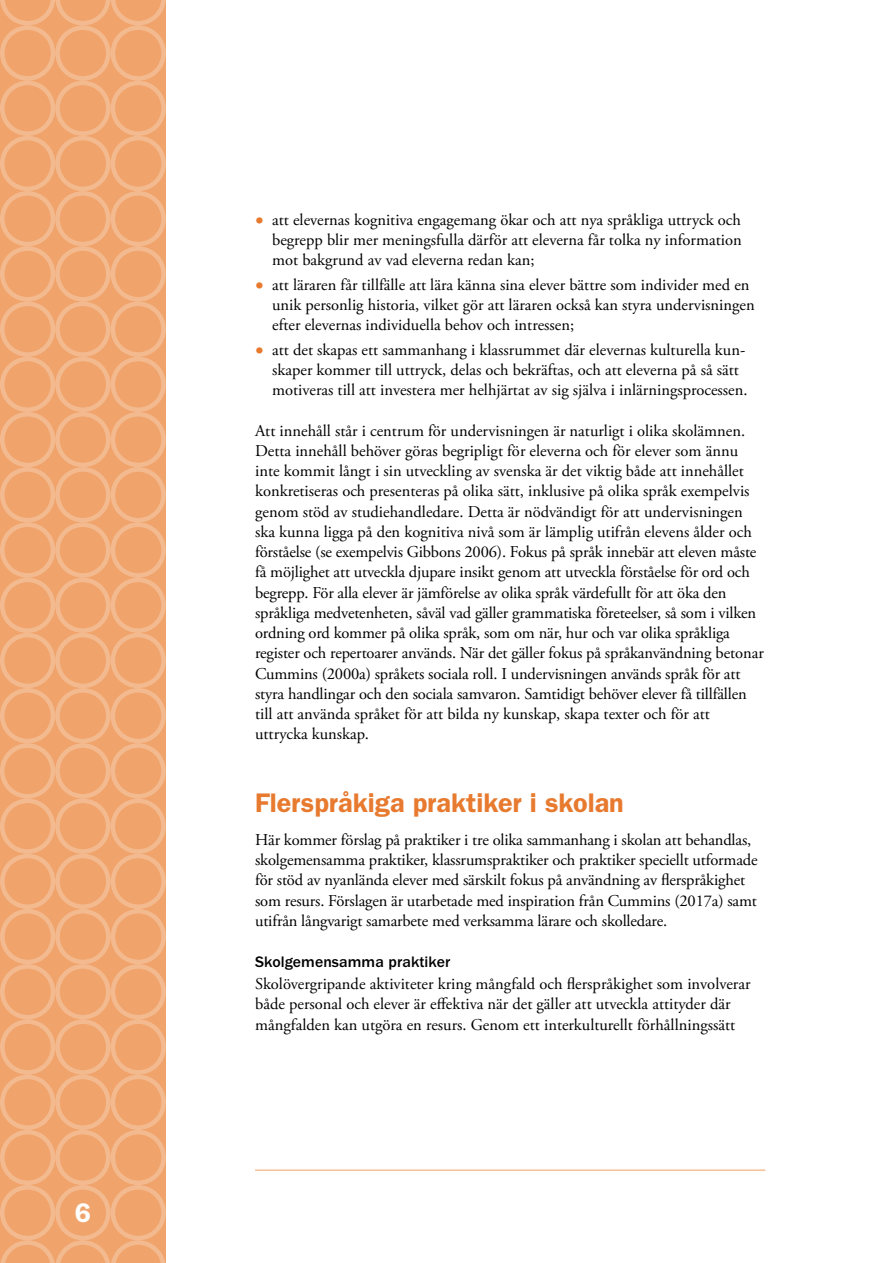
<style>
.page{position:relative;width:893px;height:1263px;background:#fff}
.page>*{position:absolute;margin:0;border:0;box-sizing:border-box;transform-origin:0 0}
.t1{font:600 27px "Franklin Gothic LT";color:#e77a2f}
.t2{font:600 27px "Franklin Gothic LT";color:#fff}
.t3{font:16.5px/20.2px "Adobe Garamond Pro";color:#000}
.t4{font:500 15.75px "Franklin Gothic LT";letter-spacing:.005em;color:#000}
.s1{font-size:22.5px;color:#e77a2f}
</style>
<div class="page">
<hr style="left:255px;top:1169px;width:510px;height:2px;background:#f5bf96">
<div style="left:0;top:0;width:166px;height:1263px;background:#f0a46c"></div>
<div style="left:0;top:412px;width:55px;height:55px;border:4px solid #fff;border-radius:50%"></div>
<div style="left:0;top:854px;width:55px;height:55px;border:4px solid #fff;border-radius:50%"></div>
<div style="left:0;top:633px;width:55px;height:55px;border:4px solid #fff;border-radius:50%"></div>
<div style="left:0;top:1075px;width:55px;height:55px;border:4px solid #fff;border-radius:50%"></div>
<div style="left:0;top:191px;width:55px;height:55px;border:4px solid #fff;border-radius:50%"></div>
<div style="left:0;top:522px;width:55px;height:56px;border:4px solid #fff;border-radius:50%"></div>
<div style="left:0;top:964px;width:55px;height:55px;border:4px solid #fff;border-radius:50%"></div>
<div style="left:0;top:81px;width:55px;height:55px;border:4px solid #fff;border-radius:50%"></div>
<div style="left:0;top:743px;width:55px;height:55px;border:4px solid #fff;border-radius:50%"></div>
<div style="left:0;top:1185px;width:55px;height:55px;border:4px solid #fff;border-radius:50%"></div>
<div style="left:0;top:302px;width:55px;height:55px;border:4px solid #fff;border-radius:50%"></div>
<div style="left:0;top:467px;width:55px;height:55px;border:4px solid #fff;border-radius:50%"></div>
<div style="left:0;top:909px;width:55px;height:55px;border:4px solid #fff;border-radius:50%"></div>
<div style="left:0;top:25px;width:55px;height:56px;border:4px solid #fff;border-radius:50%"></div>
<div style="left:0;top:688px;width:55px;height:55px;border:4px solid #fff;border-radius:50%"></div>
<div style="left:0;top:1130px;width:55px;height:55px;border:4px solid #fff;border-radius:50%"></div>
<div style="left:0;top:246px;width:55px;height:56px;border:4px solid #fff;border-radius:50%"></div>
<div style="left:0;top:578px;width:55px;height:55px;border:4px solid #fff;border-radius:50%"></div>
<div style="left:0;top:1019px;width:55px;height:56px;border:4px solid #fff;border-radius:50%"></div>
<div style="left:0;top:136px;width:55px;height:55px;border:4px solid #fff;border-radius:50%"></div>
<div style="left:0;top:798px;width:55px;height:56px;border:4px solid #fff;border-radius:50%"></div>
<div style="left:0;top:357px;width:55px;height:55px;border:4px solid #fff;border-radius:50%"></div>
<div style="left:55px;top:412px;width:56px;height:55px;border:4px solid #fff;border-radius:50%"></div>
<div style="left:55px;top:854px;width:56px;height:55px;border:4px solid #fff;border-radius:50%"></div>
<div style="left:55px;top:633px;width:55px;height:55px;border:4px solid #fff;border-radius:50%"></div>
<div style="left:55px;top:1075px;width:56px;height:55px;border:4px solid #fff;border-radius:50%"></div>
<div style="left:55px;top:191px;width:56px;height:55px;border:4px solid #fff;border-radius:50%"></div>
<div style="left:55px;top:522px;width:55px;height:56px;border:4px solid #fff;border-radius:50%"></div>
<div style="left:55px;top:964px;width:56px;height:55px;border:4px solid #fff;border-radius:50%"></div>
<div style="left:55px;top:81px;width:56px;height:55px;border:4px solid #fff;border-radius:50%"></div>
<div style="left:55px;top:743px;width:55px;height:55px;border:4px solid #fff;border-radius:50%"></div>
<div style="left:55px;top:1185px;width:56px;height:55px;border:4px solid #fff;border-radius:50%"></div>
<div style="left:55px;top:302px;width:55px;height:55px;border:4px solid #fff;border-radius:50%"></div>
<div style="left:55px;top:467px;width:56px;height:55px;border:4px solid #fff;border-radius:50%"></div>
<div style="left:55px;top:909px;width:56px;height:55px;border:4px solid #fff;border-radius:50%"></div>
<div style="left:55px;top:25px;width:56px;height:56px;border:4px solid #fff;border-radius:50%"></div>
<div style="left:55px;top:688px;width:55px;height:55px;border:4px solid #fff;border-radius:50%"></div>
<div style="left:55px;top:1130px;width:56px;height:55px;border:4px solid #fff;border-radius:50%"></div>
<div style="left:55px;top:246px;width:56px;height:56px;border:4px solid #fff;border-radius:50%"></div>
<div style="left:55px;top:578px;width:55px;height:55px;border:4px solid #fff;border-radius:50%"></div>
<div style="left:55px;top:1019px;width:56px;height:56px;border:4px solid #fff;border-radius:50%"></div>
<div style="left:55px;top:136px;width:56px;height:55px;border:4px solid #fff;border-radius:50%"></div>
<div style="left:55px;top:798px;width:55px;height:56px;border:4px solid #fff;border-radius:50%"></div>
<div style="left:55px;top:357px;width:55px;height:55px;border:4px solid #fff;border-radius:50%"></div>
<div style="left:111px;top:412px;width:55px;height:55px;border:4px solid #fff;border-radius:50%"></div>
<div style="left:111px;top:854px;width:55px;height:55px;border:4px solid #fff;border-radius:50%"></div>
<svg style="left:0;top:0;width:166px;height:25px"></svg>
<div style="left:111px;top:633px;width:55px;height:55px;border:4px solid #fff;border-radius:50%"></div>
<div style="left:111px;top:1075px;width:55px;height:55px;border:4px solid #fff;border-radius:50%"></div>
<div style="left:111px;top:191px;width:55px;height:55px;border:4px solid #fff;border-radius:50%"></div>
<div style="left:111px;top:522px;width:55px;height:56px;border:4px solid #fff;border-radius:50%"></div>
<div style="left:111px;top:964px;width:55px;height:55px;border:4px solid #fff;border-radius:50%"></div>
<div style="left:111px;top:81px;width:55px;height:55px;border:4px solid #fff;border-radius:50%"></div>
<div style="left:111px;top:743px;width:55px;height:55px;border:4px solid #fff;border-radius:50%"></div>
<div style="left:111px;top:1185px;width:55px;height:55px;border:4px solid #fff;border-radius:50%"></div>
<div style="left:111px;top:302px;width:55px;height:55px;border:4px solid #fff;border-radius:50%"></div>
<div style="left:111px;top:467px;width:55px;height:55px;border:4px solid #fff;border-radius:50%"></div>
<div style="left:111px;top:909px;width:55px;height:55px;border:4px solid #fff;border-radius:50%"></div>
<div style="left:111px;top:25px;width:55px;height:56px;border:4px solid #fff;border-radius:50%"></div>
<div style="left:111px;top:688px;width:55px;height:55px;border:4px solid #fff;border-radius:50%"></div>
<div style="left:111px;top:1130px;width:55px;height:55px;border:4px solid #fff;border-radius:50%"></div>
<div style="left:111px;top:246px;width:55px;height:56px;border:4px solid #fff;border-radius:50%"></div>
<div style="left:111px;top:578px;width:55px;height:55px;border:4px solid #fff;border-radius:50%"></div>
<div style="left:111px;top:1019px;width:55px;height:56px;border:4px solid #fff;border-radius:50%"></div>
<div style="left:111px;top:136px;width:55px;height:55px;border:4px solid #fff;border-radius:50%"></div>
<div style="left:111px;top:798px;width:55px;height:56px;border:4px solid #fff;border-radius:50%"></div>
<svg style="left:0;top:1240px;width:165px;height:23px"></svg>
<div style="left:111px;top:357px;width:55px;height:55px;border:4px solid #fff;border-radius:50%"></div>
<h1 class="t2" style="left:75px;top:1196px;width:18px">6</h1>
<p class="t3" style="left:272px;top:210px;width:471px;text-align:justify;text-indent:-17px"><span class="s1">•</span> att elevernas kognitiva engagemang ökar och att nya språkliga uttryck och begrepp blir mer meningsfulla därför att eleverna får tolka ny information mot bakgrund av vad eleverna redan kan;</p>
<p class="t3" style="left:272px;top:275px;width:484px;text-indent:-17px"><span class="s1">•</span> att läraren får tillfälle att lära känna sina elever bättre som individer med en unik personlig historia, vilket gör att läraren också kan styra undervisningen efter elevernas individuella behov och intressen;</p>
<p class="t3" style="left:272px;top:340px;width:477px;text-indent:-17px"><span class="s1">•</span> att det skapas ett sammanhang i klassrummet där elevernas kulturella kun&shy;skaper kommer till uttryck, delas och bekräftas, och att eleverna på så sätt motiveras till att investera mer helhjärtat av sig själva i inlärningsprocessen.</p>
<p class="t3" style="left:255px;top:421px;width:510px">Att innehåll står i centrum för undervisningen är naturligt i olika skolämnen.<br>Detta innehåll behöver göras begripligt för eleverna och för elever som ännu inte kommit långt i sin utveckling av svenska är det viktig både att innehållet konkretiseras och presenteras på olika sätt, inklusive på olika språk exempelvis genom stöd av studiehandledare. Detta är nödvändigt för att undervisningen ska kunna ligga på den kognitiva nivå som är lämplig utifrån elevens ålder och förståelse (se exempelvis Gibbons 2006). Fokus på språk innebär att eleven måste få möjlighet att utveckla djupare insikt genom att utveckla förståelse för ord och begrepp. För alla elever är jämförelse av olika språk värdefullt för att öka den språkliga medvetenheten, såväl vad gäller grammatiska företeelser, så som i vilken ordning ord kommer på olika språk, som om när, hur och var olika språkliga register och repertoarer används. När det gäller fokus på språkanvändning betonar Cummins (2000a) språkets sociala roll. I undervisningen används språk för att styra handlingar och den sociala samvaron. Samtidigt behöver elever få tillfällen till att använda språket för att bilda ny kunskap, skapa texter och för att uttrycka kunskap.</p>
<h1 class="t1" style="left:255px;top:787px;width:370px">Flerspråkiga praktiker i skolan</h1>
<p class="t3" style="left:255px;top:830px;width:504px">Här kommer förslag på praktiker i tre olika sammanhang i skolan att behandlas, skolgemensamma praktiker, klassrumspraktiker och praktiker speciellt utformade för stöd av nyanlända elever med särskilt fokus på användning av flerspråkighet som resurs. Förslagen är utarbetade med inspiration från Cummins (2017a) samt utifrån långvarigt samarbete med verksamma lärare och skolledare.</p>
<h4 class="t4" style="left:255px;top:953px;width:197px">Skolgemensamma praktiker</h4>
<p class="t3" style="left:255px;top:974px;width:497px">Skolövergripande aktiviteter kring mångfald och flerspråkighet som involverar både personal och elever är effektiva när det gäller att utveckla attityder där mångfalden kan utgöra en resurs. Genom ett interkulturellt förhållningssätt</p>
</div>
